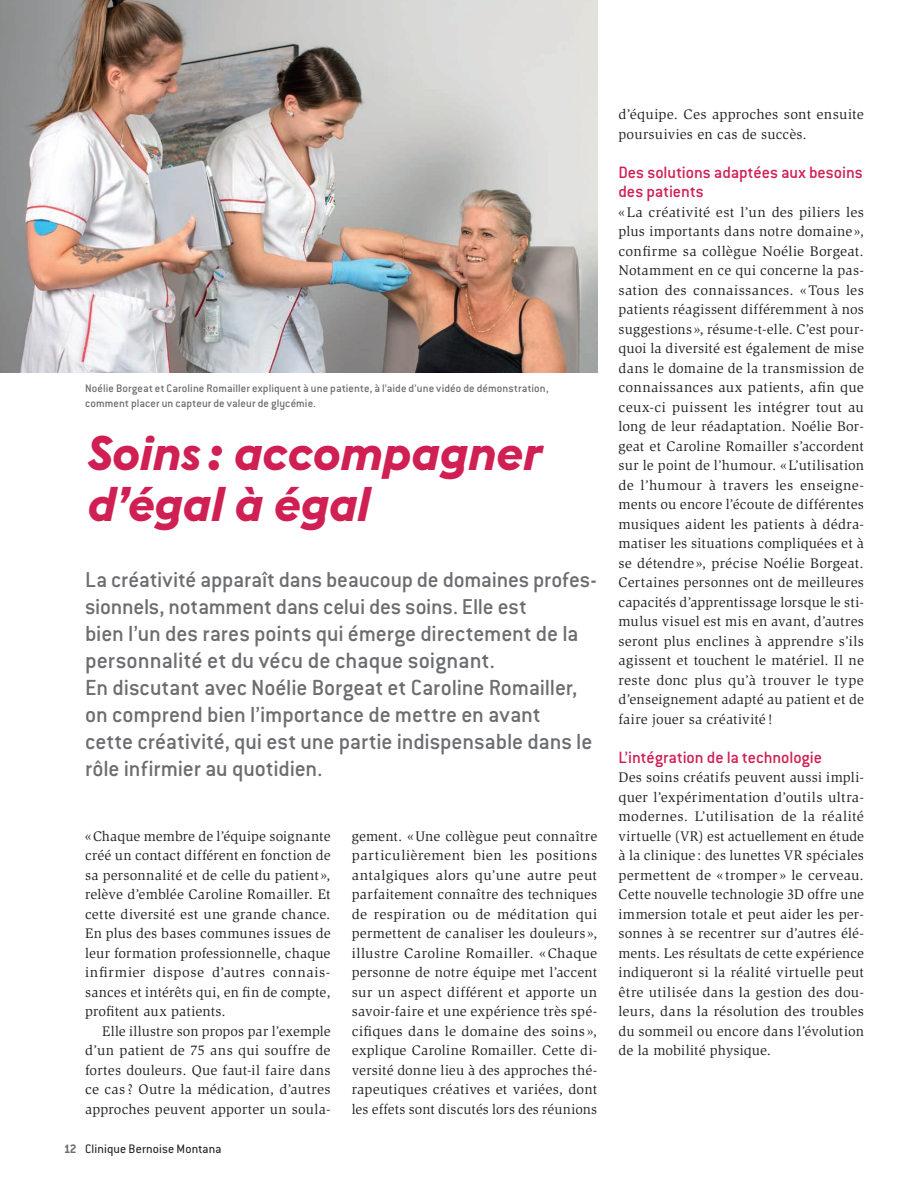
<style>
.page{position:relative;width:915px;height:1191px;background:#fff}
.page>*{position:absolute;margin:0;border:0;box-sizing:border-box;transform-origin:0 0}
.t1{font:italic 700 48px/51px "Euclid Flex";letter-spacing:-.005em;color:#d01f53}
.t2{font:500 24.3px "Conduit ITC";color:#6c6d70}
.t3{font:500 24px/27px "Conduit ITC";letter-spacing:-.005em;color:#6c6d70}
.t4{font:500 23.7px/27px "Conduit ITC";letter-spacing:-.01em;color:#6c6d70}
.t5{font:500 18px/19.5px "Conduit ITC";letter-spacing:-.005em;color:#d01f53}
.t6{font:14.25px/19.5px "Slimbach Std";letter-spacing:.01em;color:#231f20;text-align:justify}
.t7{font:13.5px "Conduit ITC";letter-spacing:.01em;color:#231f20}
.t8{font:500 12px/15px "Conduit ITC";letter-spacing:.01em;color:#6c6d70}
.s1{font-weight:700;color:#6c6d70}
</style>
<div class="page">
<img style="left:0;top:0;width:597px;height:373px">
<p class="t8" style="left:85px;top:380px;width:465px">Noélie Borgeat et Caroline Romailler expliquent à une patiente, à l’aide d’une vidéo de démonstration, comment placer un capteur de valeur de glycémie.</p>
<h1 class="t1" style="left:85px;top:428px;width:455px">Soins : accompagner d’égal à égal</h1>
<h3 class="t4" style="left:85px;top:565px;width:513px">La créativité apparaît dans beaucoup de domaines profes&shy;sionnels, notamment dans celui des soins. Elle est</h3>
<h3 class="t3" style="left:85px;top:619px;width:495px">bien l’un des rares points qui émerge directement de la</h3>
<h2 class="t2" style="left:85px;top:646px;width:411px">personnalité et du vécu de chaque soignant.</h2>
<h3 class="t3" style="left:85px;top:673px;width:508px">En discutant avec Noélie Borgeat et Caroline Romailler, on comprend bien l’importance de mettre en avant cette créativité, qui est une partie indispensable dans le rôle infirmier au quotidien.</h3>
<p class="t6" style="left:85px;top:826px;width:247px">«Chaque membre de l’équipe soignante créé un contact différent en fonction de sa personnalité et de celle du patient », relève d’emblée Caroline Romailler. Et cette diversité est une grande chance.<br>En plus des bases communes issues de leur formation professionnelle, chaque infirmier dispose d’autres connais&shy;sances et intérêts qui, en fin de compte, profitent aux patients.</p>
<p class="t6" style="left:85px;top:1021px;width:247px;text-indent:17px">Elle illustre son propos par l’exemple d’un patient de 75 ans qui souffre de fortes douleurs. Que faut-il faire dans ce cas ? Outre la médication, d’autres approches peuvent apporter un soula-</p>
<p class="t7" style="left:64px;top:1140px;width:159px"><span class="s1">12</span> Clinique Bernoise Montana</p>
<p class="t6" style="left:351px;top:826px;width:247px">gement. «Une collègue peut connaître particulièrement bien les positions antalgiques alors qu’une autre peut parfaitement connaître des techniques de respiration ou de méditation qui permettent de canaliser les douleurs », illustre Caroline Romailler. «Chaque personne de notre équipe met l’accent sur un aspect différent et apporte un savoir-faire et une expérience très spé&shy;cifiques dans le domaine des soins », explique Caroline Romailler. Cette di&shy;versité donne lieu à des approches thé&shy;rapeutiques créatives et variées, dont les effets sont discutés lors des réunions</p>
<p class="t6" style="left:618px;top:105px;width:247px">d’équipe. Ces approches sont ensuite poursuivies en cas de succès.</p>
<p class="t5" style="left:618px;top:162px;width:246px">Des solutions adaptées aux besoins des patients</p>
<p class="t6" style="left:618px;top:202px;width:247px">« La créativité est l’un des piliers les plus importants dans notre domaine », confirme sa collègue Noélie Borgeat.<br>Notamment en ce qui concerne la pas&shy;sation des connaissances. « Tous les patients réagissent différemment à nos suggestions », résume-t-elle. C’est pour&shy;quoi la diversité est également de mise dans le domaine de la transmission de connaissances aux patients, afin que ceux-ci puissent les intégrer tout au long de leur réadaptation. Noélie Bor&shy;geat et Caroline Romailler s’accordent sur le point de l’humour. «L’utilisation de l’humour à travers les enseigne&shy;ments ou encore l’écoute de différentes musiques aident les patients à dédra&shy;matiser les situations compliquées et à se détendre », précise Noélie Borgeat.<br>Certaines personnes ont de meilleures capacités d’apprentissage lorsque le sti&shy;mulus visuel est mis en avant, d’autres seront plus enclines à apprendre s’ils agissent et touchent le matériel. Il ne reste donc plus qu’à trouver le type d’enseignement adapté au patient et de faire jouer sa créativité !</p>
<p class="t5" style="left:618px;top:747px;width:205px">L’intégration de la technologie</p>
<p class="t6" style="left:618px;top:768px;width:247px">Des soins créatifs peuvent aussi impli&shy;quer l’expérimentation d’outils ultra&shy;modernes. L’utilisation de la réalité virtuelle (VR) est actuellement en étude à la clinique : des lunettes VR spéciales permettent de « tromper » le cerveau.<br>Cette nouvelle technologie 3D offre une immersion totale et peut aider les per&shy;sonnes à se recentrer sur d’autres élé&shy;ments. Les résultats de cette expérience indiqueront si la réalité virtuelle peut être utilisée dans la gestion des dou&shy;leurs, dans la résolution des troubles du sommeil ou encore dans l’évolution de la mobilité physique.</p>
</div>
